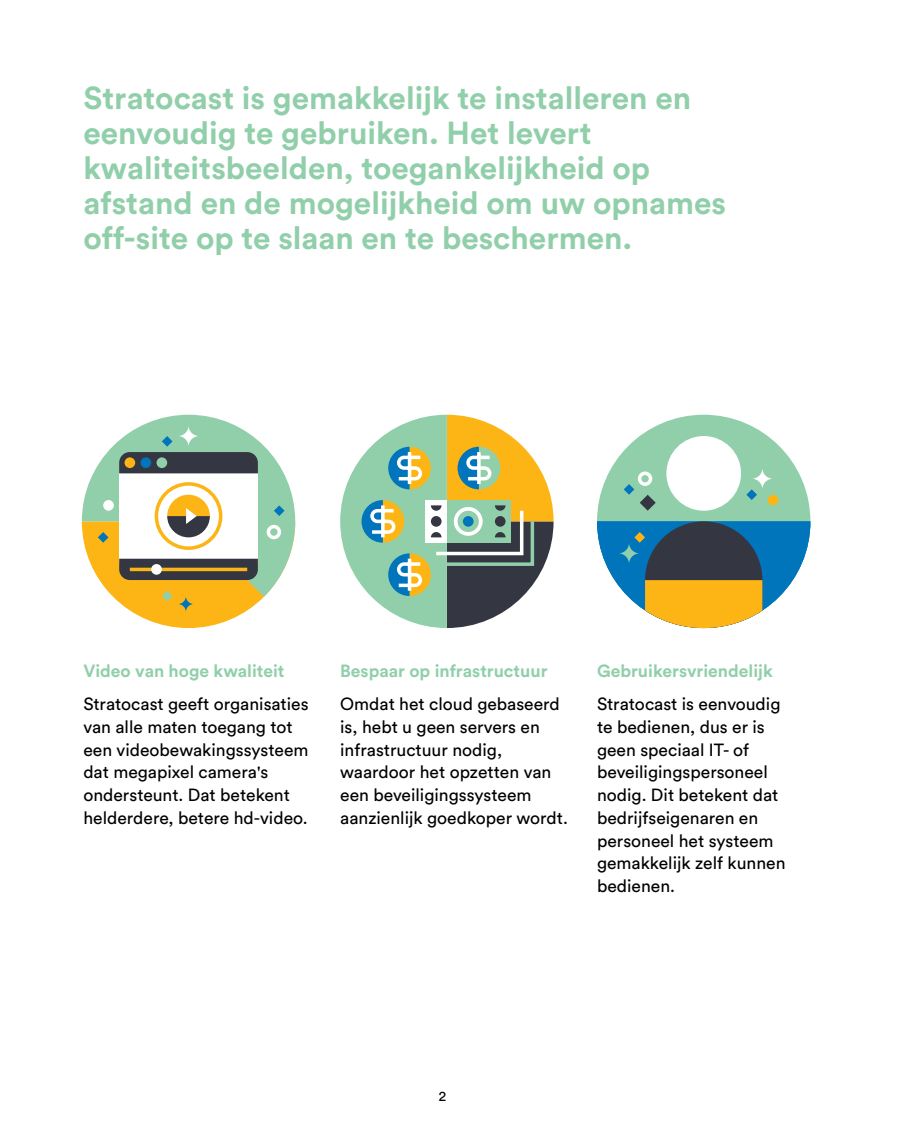
<style>
.page{position:relative;width:918px;height:1141px;background:#fff}
.page>*{position:absolute;margin:0;border:0;box-sizing:border-box;transform-origin:0 0}
.t1{font:700 31.5px/35px "Circular Pro";color:#91cfaa}
.t2{font:17.5px/22.8px "Circular Pro";color:#000}
.t3{font:700 17.5px "Circular Pro";color:#91cfaa}
.t4{font:14px "Circular Pro";color:#000}
</style>
<div class="page">
<svg style="left:82px;top:415px;width:213px;height:213px"></svg>
<svg style="left:340px;top:415px;width:213px;height:213px"></svg>
<div style="left:597px;top:415px;width:213px;height:213px;background:#91cfaa;border-radius:50%"></div>
<svg style="left:640px;top:495px;width:16px;height:16px"></svg>
<div style="left:666px;top:436px;width:75px;height:75px;background:#fff;border-radius:50%"></div>
<svg style="left:624px;top:484px;width:10px;height:11px"></svg>
<div style="left:638px;top:471px;width:14px;height:15px;border:4px solid #fff;border-radius:50%"></div>
<svg style="left:746px;top:469px;width:27px;height:31px"></svg>
<div style="left:768px;top:495px;width:10px;height:10px;background:#fcb515;border-radius:50%"></div>
<svg style="left:597px;top:521px;width:213px;height:107px"></svg>
<h1 class="t1" style="left:83px;top:79px;width:644px">Stratocast is gemakkelijk te installeren en eenvoudig te gebruiken. Het levert kwaliteitsbeelden, toegankelijkheid op afstand en de mogelijkheid om uw opnames off-site op te slaan en te beschermen.</h1>
<p class="t3" style="left:83px;top:659px;width:203px">Video van hoge kwaliteit</p>
<p class="t2" style="left:83px;top:692px;width:227px">Stratocast geeft organisaties van alle maten toegang tot een videobewakingssysteem dat megapixel camera's ondersteunt. Dat betekent helderdere, betere hd-video.</p>
<p class="t3" style="left:340px;top:659px;width:209px">Bespaar op infrastructuur</p>
<p class="t2" style="left:340px;top:692px;width:229px">Omdat het cloud gebaseerd is, hebt u geen servers en infrastructuur nodig, waardoor het opzetten van een beveiligingssysteem aanzienlijk goedkoper wordt.</p>
<p class="t3" style="left:597px;top:659px;width:177px">Gebruikersvriendelijk</p>
<p class="t2" style="left:597px;top:692px;width:190px">Stratocast is eenvoudig te bedienen, dus er is geen speciaal IT- of beveiligingspersoneel nodig. Dit betekent dat bedrijfseigenaren en personeel het systeem gemakkelijk zelf kunnen bedienen.</p>
<p class="t4" style="left:439px;top:1087px;width:9px">2</p>
</div>
